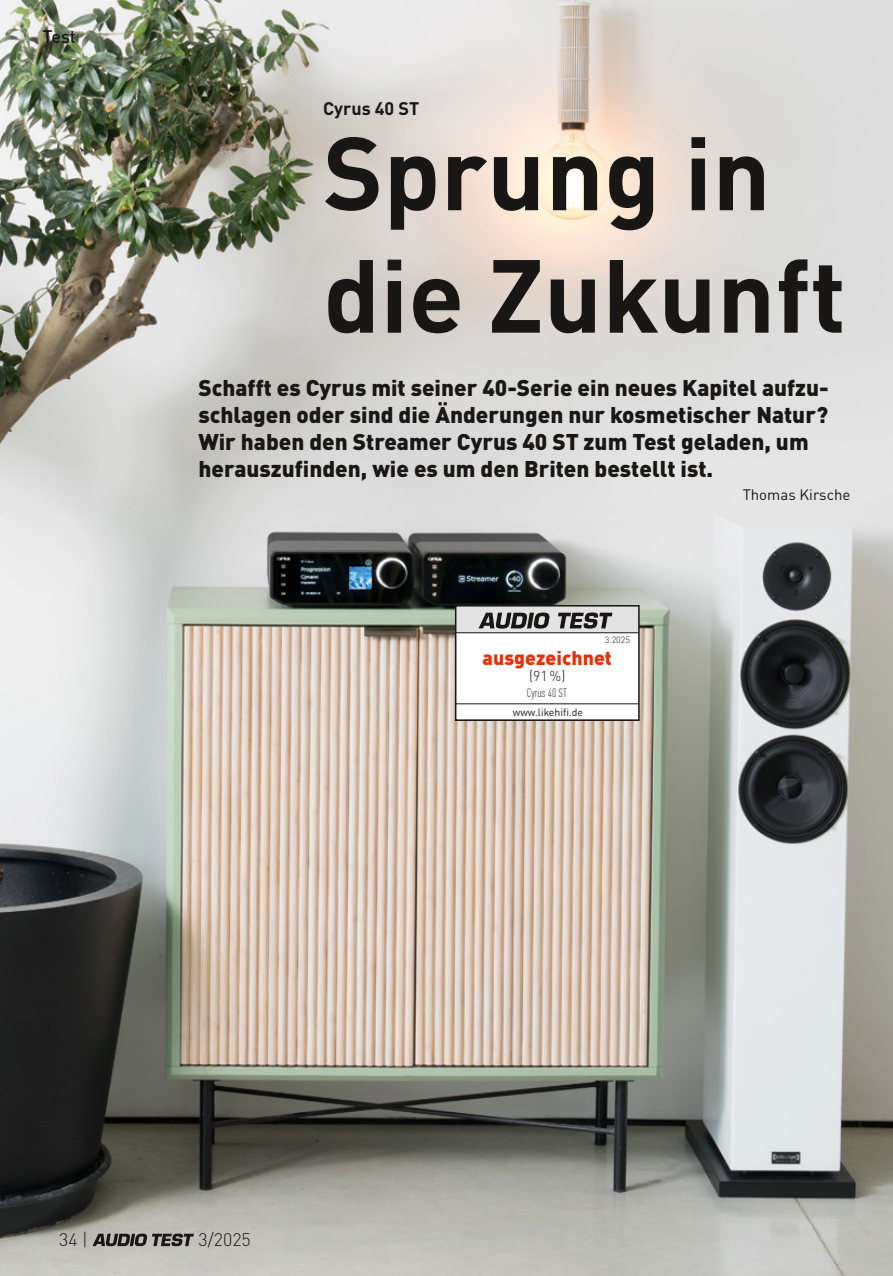
<style>
.page{position:relative;width:893px;height:1276px;background:#fff}
.page>*{position:absolute;margin:0;border:0;box-sizing:border-box;transform-origin:0 0}
.t1{font:700 102px/122.4px "DINOT";color:#181716}
.t2{font:900 22.5px/27px "DINOT";color:#181716}
.t3{font:900 19.5px "DINOT";color:#e63009}
.t4{font:300 18px "DINOT";color:#181716}
.t5{font:700 18px "DINOT";color:#181716}
.t6{font:500 18px "DINOT";color:#181716}
.t7{font:15px "DINOT";color:#181716}
.t8{font:300 14.25px "DINOT";color:#181716}
.t9{font:300 condensed 12px "DINOT";color:#181716}
.t10{font:10.5px "DINOT";color:#181716}
.t11{font:300 9px "DINOT";color:#181716}
</style>
<div class="page">
<img style="left:0;top:0;width:893px;height:1276px">
<div style="left:456px;top:606px;width:183px;height:114px;background:#fff"></div>
<svg style="left:458px;top:703px;width:179px;height:2px"></svg>
<div style="left:455px;top:605px;width:185px;height:116px;border:2px solid #181716"></div>
<svg style="left:456px;top:606px;width:183px;height:27px"></svg>
<svg style="left:93px;top:1233px;width:101px;height:13px"></svg>
<p class="t6" style="left:42px;top:23px;width:35px">Test</p>
<p class="t5" style="left:323px;top:94px;width:98px">Cyrus 40 ST</p>
<h1 class="t1" style="left:323px;top:103px;width:524px">Sprung in die Zukunft</h1>
<p class="t2" style="left:198px;top:372px;width:632px">Schafft es Cyrus mit seiner 40-Serie ein neues Kapitel aufzu&shy;schlagen oder sind die Änderungen nur kosmetischer Natur?<br>Wir haben den Streamer Cyrus 40 ST zum Test geladen, um herauszufinden, wie es um den Briten bestellt ist.</p>
<p class="t7" style="left:743px;top:483px;width:109px">Thomas Kirsche</p>
<p class="t11" style="left:605px;top:633px;width:27px">3.2025</p>
<p class="t3" style="left:483px;top:642px;width:131px">ausgezeichnet</p>
<p class="t8" style="left:529px;top:665px;width:38px">(91 %)</p>
<p class="t9" style="left:527px;top:685px;width:42px">Cyrus 40 ST</p>
<p class="t10" style="left:513px;top:704px;width:72px">www.likehifi.de</p>
<p class="t4" style="left:59px;top:1226px;width:30px">34 |</p>
<p class="t4" style="left:198px;top:1226px;width:54px">3/2025</p>
</div>
